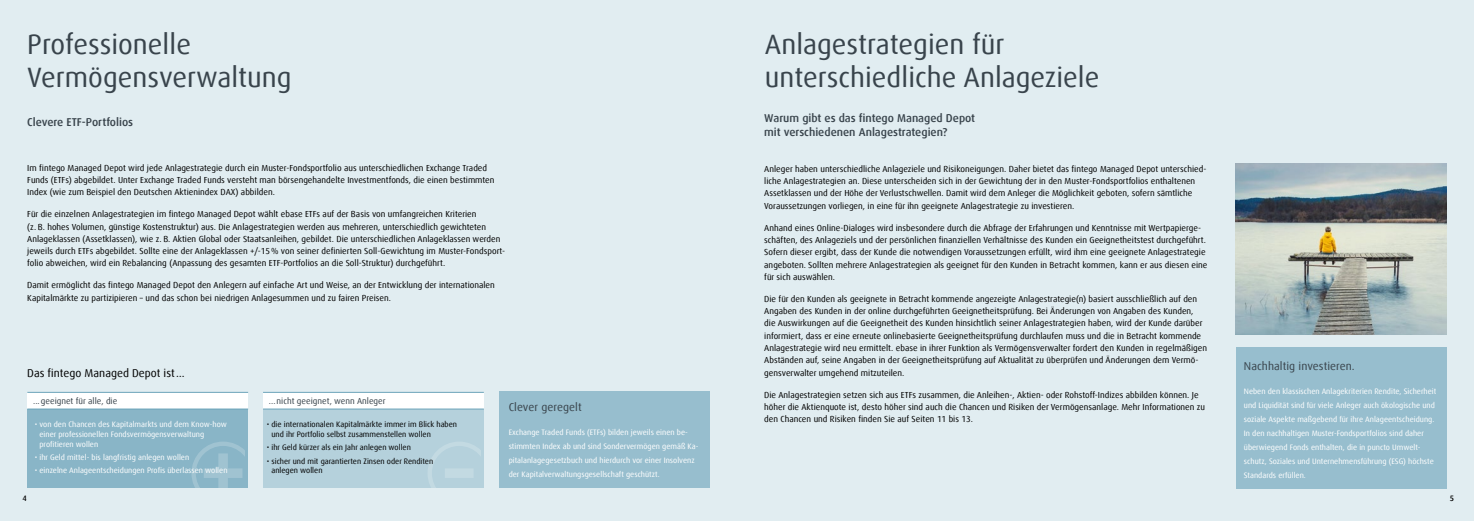
<style>
.page{position:relative;width:1474px;height:521px;background:#fff}
.page>*{position:absolute;margin:0;border:0;box-sizing:border-box;transform-origin:0 0}
.t1{font:28px/33.2px "Dax Offc";color:#39444c}
.t2{font:500 11.38px "Dax Offc";color:#39444c}
.t3{font:11.38px "Dax Offc";letter-spacing:.005em;color:#39444c}
.t4{font:11.38px "Dax Offc";color:#000}
.t5{font:8.75px/12.2px "Dax Offc";color:#000}
.t6{font:8.75px "Dax Offc";color:#39444c}
.t7{font:7.88px/14px "Dax Offc";color:#fff}
.t8{font:7.88px/9.6px "Dax Offc";color:#000}
.t9{font:500 7.88px "Dax Offc";color:#000}
</style>
<div class="page">
<div style="left:0;top:0;width:1473px;height:521px;background:#e1edf1"></div>
<div style="left:499px;top:392px;width:210px;height:96px;background:#97bece"></div>
<div style="left:27px;top:392px;width:221px;height:17px;background:#fff"></div>
<div style="left:263px;top:392px;width:221px;height:17px;background:#fff"></div>
<div style="left:27px;top:409px;width:221px;height:79px;background:#89b5c7"></div>
<div style="left:263px;top:409px;width:221px;height:79px;background:#b5d1dc"></div>
<hr style="left:27px;top:392px;width:221px;height:1px;background:#6ba3b9">
<hr style="left:263px;top:392px;width:221px;height:1px;background:#6ba3b9">
<hr style="left:27px;top:409px;width:221px;height:1px;background:#6ba3b9">
<hr style="left:263px;top:409px;width:221px;height:1px;background:#6ba3b9">
<svg style="left:191px;top:442px;width:54px;height:46px"></svg>
<svg style="left:428px;top:442px;width:52px;height:46px"></svg>
<div style="left:1235px;top:347px;width:211px;height:142px;background:#97bece"></div>
<img style="left:1235px;top:164px;width:211px;height:171px">
<h1 class="t1" style="left:27px;top:28px;width:266px">Professionelle<br>Vermögensverwaltung</h1>
<h2 class="t2" style="left:27px;top:114px;width:107px">Clevere ETF-Portfolios</h2>
<p class="t5" style="left:27px;top:162px;width:469px">Im fintego Managed Depot wird jede Anlagestrategie durch ein Muster-Fondsportfolio aus unterschiedlichen Exchange Traded<br>Funds (ETFs) abgebildet. Unter Exchange Traded Funds versteht man börsengehandelte Investmentfonds, die einen bestimmten<br>Index (wie zum Beispiel den Deutschen Aktienindex DAX) abbilden.</p>
<p class="t5" style="left:27px;top:208px;width:479px">Für die einzelnen Anlagestrategien im fintego Managed Depot wählt ebase ETFs auf der Basis von umfangreichen Kriterien<br>(z. B. hohes Volumen, günstige Kostenstruktur) aus. Die Anlagestrategien werden aus mehreren, unterschiedlich gewichteten Anlageklassen (Assetklassen), wie z. B. Aktien Global oder Staatsanleihen, gebildet. Die unterschiedlichen Anlageklassen werden jeweils durch ETFs abgebildet. Sollte eine der Anlageklassen +/-15% von seiner definierten Soll-Gewichtung im Muster-Fondsport&shy;folio abweichen, wird ein Rebalancing (Anpassung des gesamten ETF-Portfolios an die Soll-Struktur) durchgeführt.</p>
<p class="t5" style="left:27px;top:279px;width:469px">Damit ermöglicht das fintego Managed Depot den Anlegern auf einfache Art und Weise, an der Entwicklung der internationalen<br>Kapitalmärkte zu partizipieren – und das schon bei niedrigen Anlagesummen und zu fairen Preisen.</p>
<h2 class="t4" style="left:27px;top:366px;width:159px">Das fintego Managed Depot ist…</h2>
<p class="t6" style="left:33px;top:395px;width:86px">...geeignet für alle, die</p>
<p class="t6" style="left:269px;top:395px;width:118px">...nicht geeignet, wenn Anleger</p>
<p class="t7" style="left:39px;top:420px;width:189px;line-height:9.6px;text-indent:-5px">• von den Chancen des Kapitalmarkts und dem Know-how einer professionellen Fondsvermögensverwaltung profitieren wollen</p>
<p class="t7" style="left:35px;top:450px;width:156px">• ihr Geld mittel- bis langfristig anlegen wollen</p>
<p class="t7" style="left:35px;top:464px;width:194px">• einzelne Anlageentscheidungen Profis überlassen wollen</p>
<p class="t8" style="left:271px;top:420px;width:187px;text-indent:-5px">• die internationalen Kapitalmärkte immer im Blick haben und ihr Portfolio selbst zusammenstellen wollen</p>
<p class="t8" style="left:267px;top:443px;width:146px">• ihr Geld kürzer als ein Jahr anlegen wollen</p>
<p class="t8" style="left:271px;top:456px;width:163px;text-indent:-5px">• sicher und mit garantierten Zinsen oder Renditen anlegen wollen</p>
<h2 class="t3" style="left:508px;top:400px;width:74px">Clever geregelt</h2>
<p class="t7" style="left:508px;top:425px;width:191px">Exchange Traded Funds (ETFs) bilden jeweils einen be&shy;stimmten Index ab und sind Sondervermögen gemäß Ka&shy;pitalanlagegesetzbuch und hierdurch vor einer Insolvenz der Kapitalverwaltungsgesellschaft geschützt.</p>
<h1 class="t1" style="left:765px;top:28px;width:336px">Anlagestrategien für unterschiedliche Anlageziele</h1>
<h2 class="t2" style="left:764px;top:111px;width:101px">Warum gibt es das fintego</h2>
<h2 class="t2" style="left:897px;top:111px;width:74px">Managed Depot</h2>
<h2 class="t2" style="left:764px;top:125px;width:74px">mit verschiedenen</h2>
<h2 class="t2" style="left:858px;top:125px;width:90px">An lagestrateg ien?</h2>
<p class="t5" style="left:764px;top:163px;width:443px">Anleger haben unterschiedliche Anlageziele und Risikoneigungen. Daher bietet das fintego Managed Depot unterschied&shy;liche Anlagestrategien an. Diese unterscheiden sich in der Gewichtung der in den Muster-Fondsportfolios enthaltenen Assetklassen und der Höhe der Verlustschwellen. Damit wird dem Anleger die Möglichkeit geboten, sofern sämtliche Voraussetzungen vorliegen, in eine für ihn geeignete Anlagestrategie zu investieren.</p>
<p class="t5" style="left:764px;top:222px;width:444px">Anhand eines Online-Dialoges wird insbesondere durch die Abfrage der Erfahrungen und Kenntnisse mit Wertpapierge&shy;schäften, des Anlageziels und der persönlichen finanziellen Verhältnisse des Kunden ein Geeignetheitstest durchgeführt.<br>Sofern dieser ergibt, dass der Kunde die notwendigen Voraussetzungen erfüllt, wird ihm eine geeignete Anlagestrategie angeboten. Sollten mehrere Anlagestrategien als geeignet für den Kunden in Betracht kommen, kann er aus diesen eine für sich auswählen.</p>
<p class="t5" style="left:764px;top:293px;width:444px">Die für den Kunden als geeignete in Betracht kommende angezeigte Anlagestrategie(n) basiert ausschließlich auf den Angaben des Kunden in der online durchgeführten Geeignetheitsprüfung. Bei Änderungen von Angaben des Kunden,<br>die Auswirkungen auf die Geeignetheit des Kunden hinsichtlich seiner Anlagestrategien haben, wird der Kunde darüber informiert, dass er eine erneute onlinebasierte Geeignetheitsprüfung durchlaufen muss und die in Betracht kommende Anlagestrategie wird neu ermittelt. ebase in ihrer Funktion als Vermögensverwalter fordert den Kunden in regelmäßigen Abständen auf, seine Angaben in der Geeignetheitsprüfung auf Aktualität zu überprüfen und Änderungen dem Vermö&shy;gensverwalter umgehend mitzuteilen.</p>
<p class="t5" style="left:764px;top:389px;width:442px">Die Anlagestrategien setzen sich aus ETFs zusammen, die Anleihen-, Aktien- oder Rohstoff-Indizes abbilden können. Je höher die Aktienquote ist, desto höher sind auch die Chancen und Risiken der Vermögensanlage. Mehr Informationen zu den Chancen und Risiken finden Sie auf Seiten 11 bis 13.</p>
<h2 class="t3" style="left:1243px;top:359px;width:112px">Nachhaltig investieren.</h2>
<p class="t7" style="left:1243px;top:384px;width:194px">Neben den klassischen Anlagekriterien Rendite, Sicherheit und Liquidität sind für viele Anleger auch ökologische und soziale Aspekte maßgebend für ihre Anlageentscheidung.<br>In den nachhaltigen Muster-Fondsportfolios sind daher überwiegend Fonds enthalten, die in puncto Umwelt&shy;schutz, Soziales und Unternehmensführung (ESG) höchste Standards erfüllen.</p>
<p class="t9" style="left:22px;top:493px;width:6px">4</p>
<p class="t9" style="left:1449px;top:493px;width:6px">5</p>
</div>
